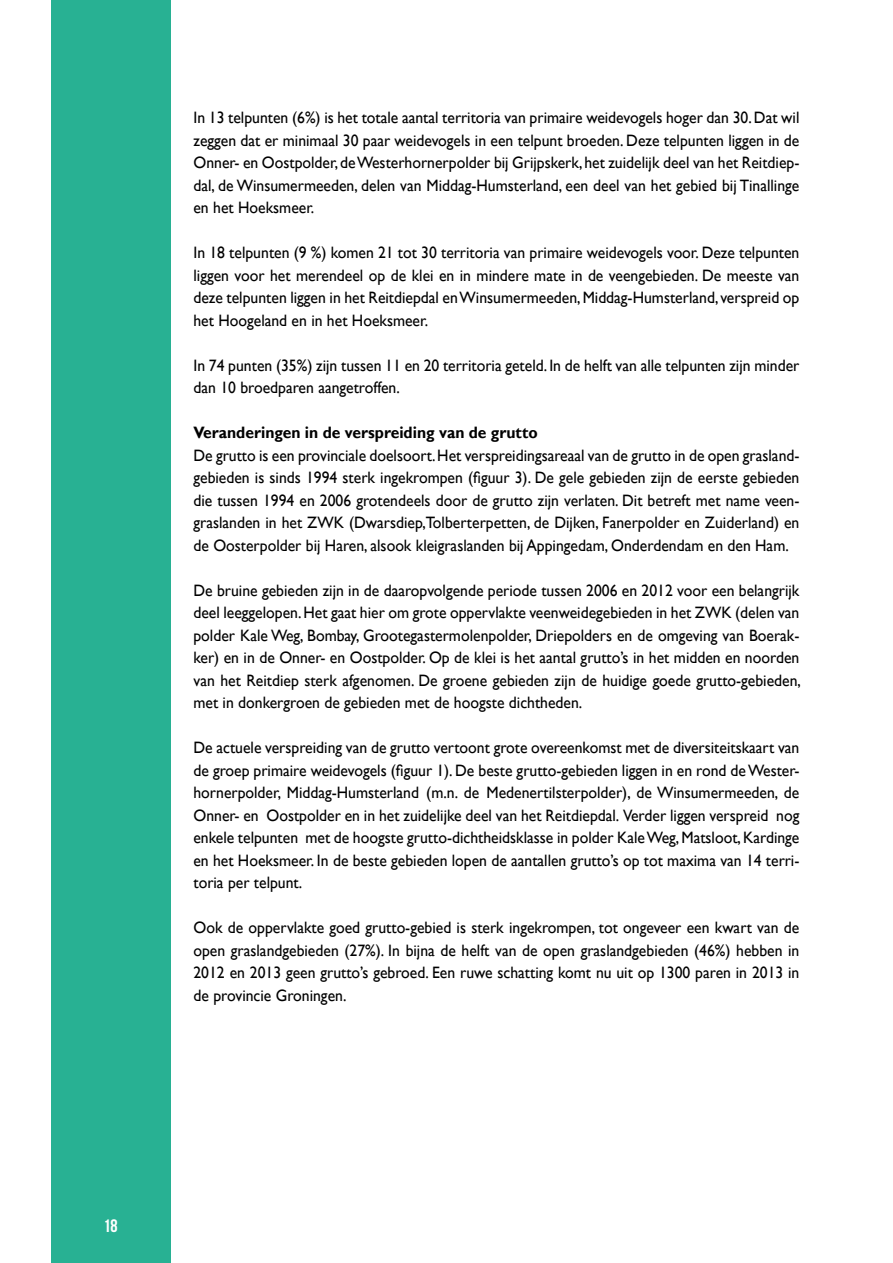
<style>
.page{position:relative;width:893px;height:1263px;background:#fff}
.page>*{position:absolute;margin:0;border:0;box-sizing:border-box;transform-origin:0 0}
.t1{font:18px "Bebas Neue";color:#fff}
.t2{font:16.5px/22.5px "Gill Sans";color:#000;text-align:justify;scale:.95 1}
.t3{font:700 16.5px "Gill Sans";color:#000;scale:.95 1}
</style>
<div class="page">
<div style="left:51px;top:0;width:119px;height:1263px;background:#28b193"></div>
<p class="t2" style="left:193px;top:107px;width:639px">In 13 telpunten (6%) is het totale aantal territoria van primaire weidevogels hoger dan 30. Dat wil zeggen dat er minimaal 30 paar weidevogels in een telpunt broeden. Deze telpunten liggen in de Onner- en Oostpolder, de Westerhornerpolder bij Grijpskerk, het zuidelijk deel van het Reitdiep&shy;dal, de Winsumermeeden, delen van Middag-Humsterland, een deel van het gebied bij Tinallinge en het Hoeksmeer.</p>
<p class="t2" style="left:193px;top:242px;width:639px">In 18 telpunten (9 %) komen 21 tot 30 territoria van primaire weidevogels voor. Deze telpunten liggen voor het merendeel op de klei en in mindere mate in de veengebieden. De meeste van deze telpunten liggen in het Reitdiepdal en Winsumermeeden, Middag-Humsterland, verspreid op het Hoogeland en in het Hoeksmeer.</p>
<p class="t2" style="left:193px;top:354px;width:639px">In 74 punten (35%) zijn tussen 11 en 20 territoria geteld. In de helft van alle telpunten zijn minder dan 10 broedparen aangetroffen.</p>
<p class="t3" style="left:193px;top:423px;width:364px">Veranderingen in de verspreiding van de grutto</p>
<p class="t2" style="left:193px;top:444px;width:639px">De grutto is een provinciale doelsoort. Het verspreidingsareaal van de grutto in de open grasland&shy;gebieden is sinds 1994 sterk ingekrompen (figuur 3). De gele gebieden zijn de eerste gebieden die tussen 1994 en 2006 grotendeels door de grutto zijn verlaten. Dit betreft met name veen&shy;graslanden in het ZWK (Dwarsdiep,Tolberterpetten, de Dijken, Fanerpolder en Zuiderland) en de Oosterpolder bij Haren, alsook kleigraslanden bij Appingedam, Onderdendam en den Ham.</p>
<p class="t2" style="left:193px;top:579px;width:641px">De bruine gebieden zijn in de daaropvolgende periode tussen 2006 en 2012 voor een belangrijk deel leeggelopen. Het gaat hier om grote oppervlakte veenweidegebieden in het ZWK (delen van polder Kale Weg, Bombay, Grootegastermolenpolder, Driepolders en de omgeving van Boerak&shy;ker) en in de Onner- en Oostpolder. Op de klei is het aantal grutto’s in het midden en noorden van het Reitdiep sterk afgenomen. De groene gebieden zijn de huidige goede grutto-gebieden, met in donkergroen de gebieden met de hoogste dichtheden.</p>
<p class="t2" style="left:193px;top:737px;width:639px">De actuele verspreiding van de grutto vertoont grote overeenkomst met de diversiteitskaart van de groep primaire weidevogels (figuur 1). De beste grutto-gebieden liggen in en rond de Wester&shy;hornerpolder, Middag-Humsterland (m.n. de Medenertilsterpolder), de Winsumermeeden, de Onner- en Oostpolder en in het zuidelijke deel van het Reitdiepdal. Verder liggen verspreid nog enkele telpunten met de hoogste grutto-dichtheidsklasse in polder Kale Weg, Matsloot, Kardinge en het Hoeksmeer. In de beste gebieden lopen de aantallen grutto’s op tot maxima van 14 terri&shy;toria per telpunt.</p>
<p class="t2" style="left:193px;top:917px;width:639px">Ook de oppervlakte goed grutto-gebied is sterk ingekrompen, tot ongeveer een kwart van de open graslandgebieden (27%). In bijna de helft van de open graslandgebieden (46%) hebben in 2012 en 2013 geen grutto’s gebroed. Een ruwe schatting komt nu uit op 1300 paren in 2013 in de provincie Groningen.</p>
<p class="t1" style="left:103px;top:1216px;width:16px">18</p>
</div>
